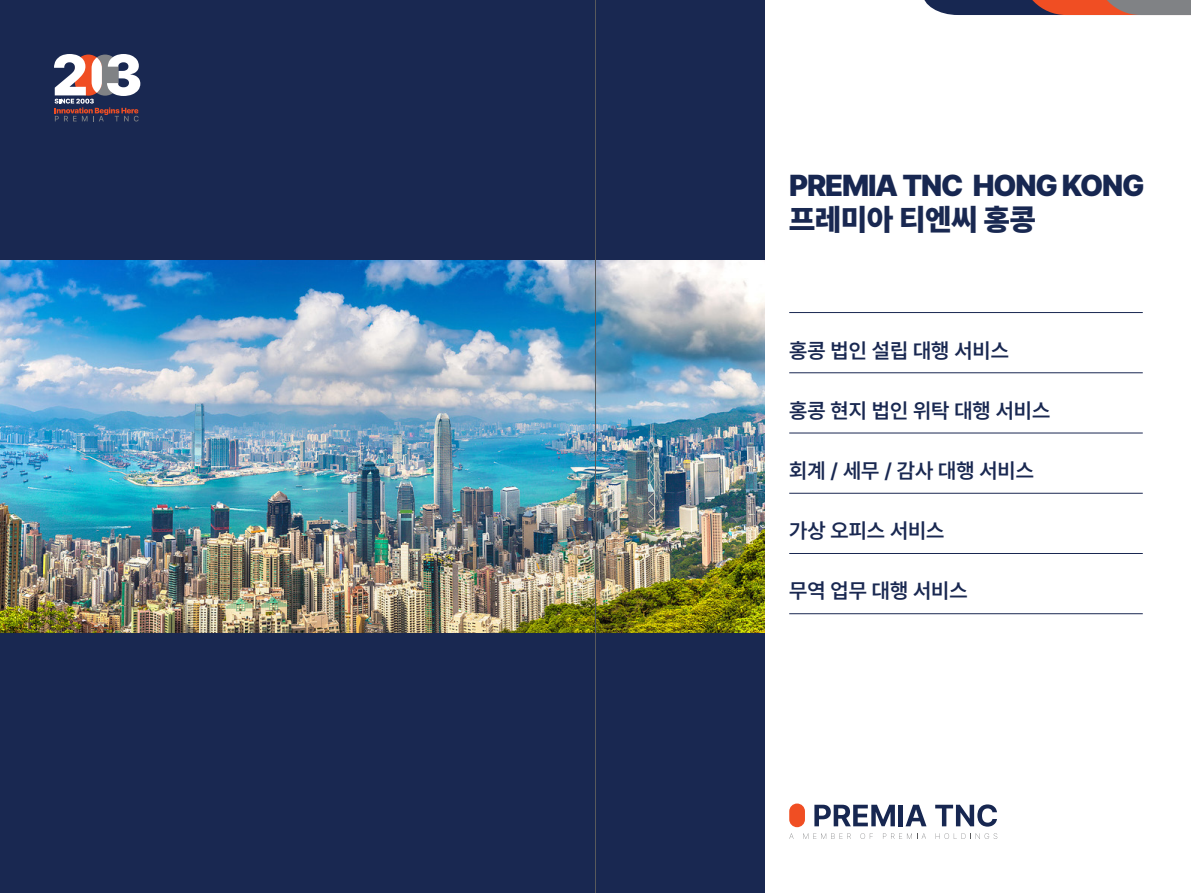
<style>
.page{position:relative;width:1191px;height:893px;background:#fff}
.page>*{position:absolute;margin:0;border:0;box-sizing:border-box;transform-origin:0 0}
.t1{font:900 30px "Pretendard";letter-spacing:-.04em;color:#172751}
.t2{font:900 30px "Pretendard";color:#192851}
.t3{font:600 21px "Pretendard";color:#192851}
</style>
<div class="page">
<div style="left:0;top:0;width:766px;height:893px;background:#192851"></div>
<img style="left:0;top:260px;width:766px;height:372px">
<svg style="left:789px;top:833px;width:4px;height:6px"></svg>
<svg style="left:803px;top:833px;width:48px;height:6px"></svg>
<svg style="left:860px;top:833px;width:13px;height:6px"></svg>
<svg style="left:883px;top:833px;width:43px;height:6px"></svg>
<svg style="left:935px;top:833px;width:62px;height:6px"></svg>
<div style="left:789px;top:803px;width:16px;height:24px;background:#f04e23;border-radius:8px"></div>
<svg style="left:814px;top:805px;width:81px;height:21px"></svg>
<div style="left:898px;top:805px;width:5px;height:21px;background:#172751"></div>
<svg style="left:905px;top:805px;width:21px;height:21px"></svg>
<svg style="left:935px;top:804px;width:62px;height:23px"></svg>
<svg style="left:54px;top:54px;width:712px;height:71px"></svg>
<svg style="left:924px;top:0;width:267px;height:15px"></svg>
<hr style="left:789px;top:312px;width:353px;height:1px;background:#192751">
<hr style="left:789px;top:372px;width:353px;height:1px;background:#192751">
<hr style="left:789px;top:493px;width:353px;height:1px;background:#192751">
<hr style="left:789px;top:553px;width:353px;height:1px;background:#192751">
<hr style="left:789px;top:613px;width:353px;height:1px;background:#192751">
<hr style="left:789px;top:433px;width:353px;height:1px;background:#192751">
<hr style="left:595px;top:0;width:1px;height:893px;background:#58595b">
<h1 class="t1" style="left:789px;top:163px;width:357px">PREMIA TNC HONG KONG</h1>
<h1 class="t2" style="left:789px;top:197px;width:248px">프레미아 티엔씨 홍콩</h1>
<p class="t3" style="left:789px;top:336px;width:221px">홍콩 법인 설립 대행 서비스</p>
<p class="t3" style="left:789px;top:396px;width:262px">홍콩 현지 법인 위탁 대행 서비스</p>
<p class="t3" style="left:789px;top:456px;width:246px">회계 / 세무 / 감사 대행 서비스</p>
<p class="t3" style="left:789px;top:516px;width:157px">가상 오피스 서비스</p>
<p class="t3" style="left:789px;top:576px;width:180px">무역 업무 대행 서비스</p>
</div>
